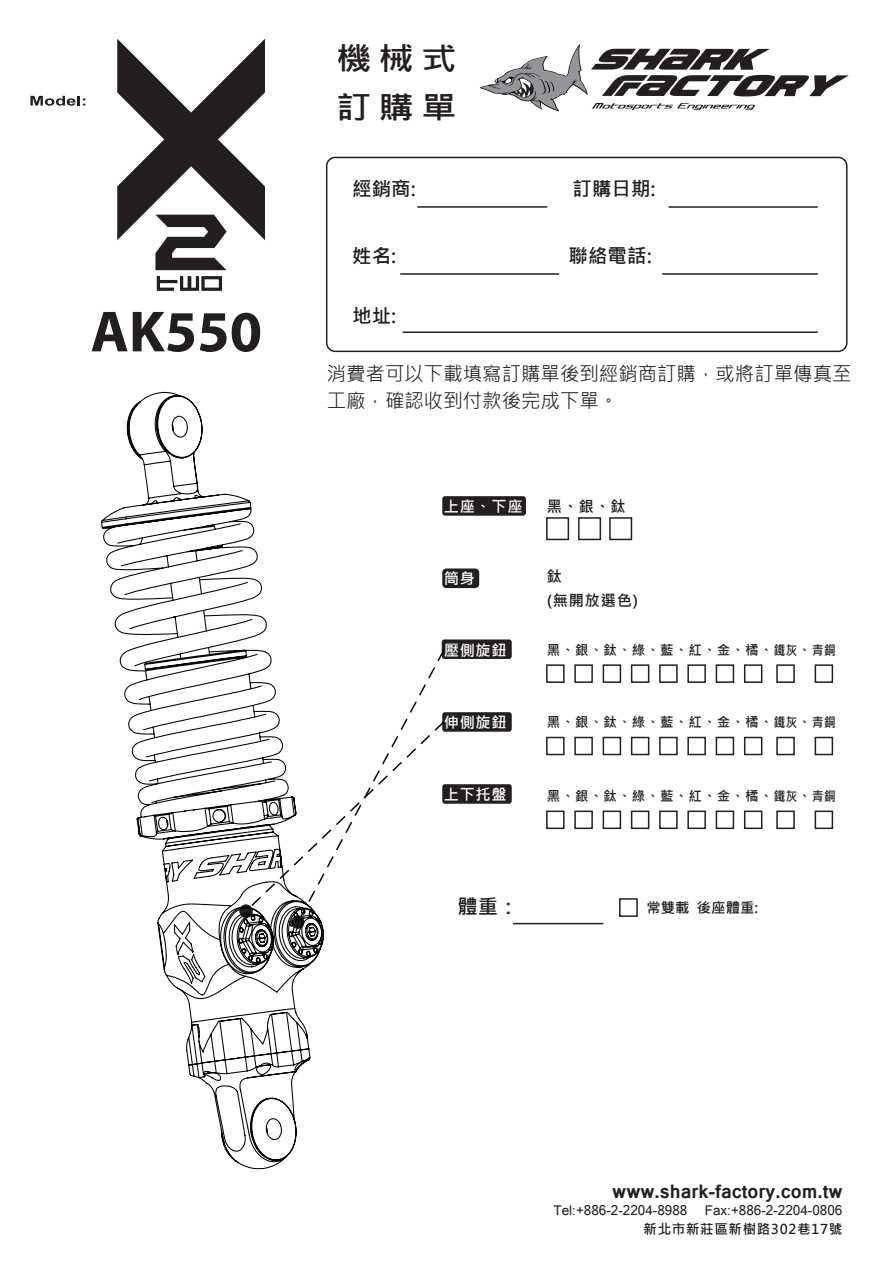
<style>
.page{position:relative;width:893px;height:1263px;background:#fff}
.page>*{position:absolute;margin:0;border:0;box-sizing:border-box;transform-origin:0 0}
.t1{font:700 58.5px "Myriad Pro";color:#231f20}
.t2{font:700 31.2px "Microsoft Jheng Hei";letter-spacing:.2em;color:#231f20;scale:1.14 1}
.t3{font:700 21px "Latha";color:#231f20}
.t4{font:700 20.25px "Microsoft Jheng Hei";color:#201d1e}
.t5{font:19.8px/27px "Microsoft Jheng Hei";color:#231f20}
.t6{font:700 19.5px "Microsoft Jheng Hei";color:#231f20}
.t7{font:700 15.15px "Microsoft Jheng Hei";letter-spacing:.05em;color:#fff}
.t8{font:700 15.15px/24px "Microsoft Jheng Hei";letter-spacing:.05em;color:#231f20}
.t9{font:15px "Latha";color:#231f20}
.t10{font:700 14.4px "Microsoft Jheng Hei";color:#231f20}
.t11{font:700 13.5px "Microsoft Jheng Hei";letter-spacing:.05em;color:#231f20}
.s1{font-size:13.2px}
</style>
<div class="page">
<svg style="left:30px;top:96px;width:55px;height:10px"></svg>
<svg style="left:480px;top:44px;width:369px;height:67px"></svg>
<div style="left:442px;top:784px;width:70px;height:20px;background:#231f20;border-radius:3px"></div>
<div style="left:442px;top:712px;width:70px;height:20px;background:#231f20;border-radius:3px"></div>
<div style="left:442px;top:639px;width:70px;height:20px;background:#231f20;border-radius:3px"></div>
<div style="left:442px;top:496px;width:84px;height:20px;background:#231f20;border-radius:3px"></div>
<div style="left:442px;top:568px;width:37px;height:20px;background:#231f20;border-radius:4px"></div>
<div style="left:546px;top:517px;width:23px;height:23px;border:2px solid #231f20"></div>
<div style="left:578px;top:517px;width:23px;height:23px;border:2px solid #231f20"></div>
<div style="left:609px;top:517px;width:23px;height:23px;border:2px solid #231f20"></div>
<svg style="left:157px;top:276px;width:65px;height:15px"></svg>
<svg style="left:117px;top:39px;width:148px;height:231px"></svg>
<div style="left:546px;top:664px;width:19px;height:19px;border:2px solid #231f20"></div>
<div style="left:776px;top:664px;width:19px;height:19px;border:2px solid #231f20"></div>
<div style="left:744px;top:664px;width:18px;height:19px;border:2px solid #231f20"></div>
<div style="left:716px;top:664px;width:18px;height:19px;border:2px solid #231f20"></div>
<div style="left:687px;top:664px;width:19px;height:19px;border:2px solid #231f20"></div>
<div style="left:659px;top:664px;width:19px;height:19px;border:2px solid #231f20"></div>
<div style="left:631px;top:664px;width:18px;height:19px;border:2px solid #231f20"></div>
<div style="left:603px;top:664px;width:18px;height:19px;border:2px solid #231f20"></div>
<div style="left:815px;top:664px;width:18px;height:19px;border:2px solid #231f20"></div>
<div style="left:574px;top:664px;width:19px;height:19px;border:2px solid #231f20"></div>
<div style="left:546px;top:737px;width:19px;height:18px;border:2px solid #231f20"></div>
<div style="left:776px;top:737px;width:19px;height:18px;border:2px solid #231f20"></div>
<div style="left:744px;top:737px;width:18px;height:18px;border:2px solid #231f20"></div>
<div style="left:716px;top:737px;width:18px;height:18px;border:2px solid #231f20"></div>
<div style="left:687px;top:737px;width:19px;height:18px;border:2px solid #231f20"></div>
<div style="left:659px;top:737px;width:19px;height:18px;border:2px solid #231f20"></div>
<div style="left:631px;top:737px;width:18px;height:18px;border:2px solid #231f20"></div>
<div style="left:603px;top:737px;width:18px;height:18px;border:2px solid #231f20"></div>
<div style="left:815px;top:737px;width:18px;height:18px;border:2px solid #231f20"></div>
<div style="left:574px;top:737px;width:19px;height:18px;border:2px solid #231f20"></div>
<div style="left:546px;top:810px;width:19px;height:19px;border:2px solid #231f20"></div>
<div style="left:776px;top:810px;width:19px;height:19px;border:2px solid #231f20"></div>
<div style="left:744px;top:810px;width:18px;height:19px;border:2px solid #231f20"></div>
<div style="left:716px;top:810px;width:18px;height:19px;border:2px solid #231f20"></div>
<div style="left:687px;top:810px;width:19px;height:19px;border:2px solid #231f20"></div>
<div style="left:659px;top:810px;width:19px;height:19px;border:2px solid #231f20"></div>
<div style="left:631px;top:810px;width:18px;height:19px;border:2px solid #231f20"></div>
<div style="left:603px;top:810px;width:18px;height:19px;border:2px solid #231f20"></div>
<div style="left:815px;top:810px;width:18px;height:19px;border:2px solid #231f20"></div>
<div style="left:574px;top:810px;width:19px;height:19px;border:2px solid #231f20"></div>
<svg style="left:324px;top:648px;width:122px;height:227px"></svg>
<hr style="left:417px;top:206px;width:130px;height:2px;background:#231f20">
<hr style="left:668px;top:206px;width:150px;height:2px;background:#231f20">
<hr style="left:400px;top:273px;width:159px;height:2px;background:#231f20">
<hr style="left:662px;top:273px;width:156px;height:2px;background:#231f20">
<hr style="left:403px;top:331px;width:415px;height:2px;background:#231f20">
<div style="left:326px;top:157px;width:521px;height:195px;border:2px solid #231f20;border-radius:9px"></div>
<svg style="left:101px;top:391px;width:223px;height:779px"></svg>
<div style="left:619px;top:898px;width:19px;height:19px;border:2px solid #231f20"></div>
<hr style="left:513px;top:923px;width:90px;height:1px;background:#231f20">
<h1 class="t1" style="left:91px;top:293px;width:173px">AK550</h1>
<h2 class="t2" style="left:336px;top:39px;width:107px">機械式</h2>
<h2 class="t2" style="left:336px;top:88px;width:107px">訂購單</h2>
<h3 class="t6" style="left:352px;top:177px;width:65px">經銷商:</h3>
<h3 class="t6" style="left:572px;top:177px;width:85px">訂購日期:</h3>
<h3 class="t6" style="left:352px;top:244px;width:46px">姓名:</h3>
<h3 class="t6" style="left:569px;top:243px;width:85px">聯絡電話:</h3>
<h3 class="t6" style="left:352px;top:303px;width:46px">地址:</h3>
<h3 class="t5" style="left:327px;top:360px;width:526px">消費者可以下載填寫訂購單後到經銷商訂購，或將訂單傳真至工廠，確認收到付款後完成下單。</h3>
<p class="t7" style="left:444px;top:497px;width:80px">上座、下座</p>
<p class="t8" style="left:547px;top:495px;width:80px">黑、銀、鈦</p>
<p class="t7" style="left:444px;top:569px;width:33px">筒身</p>
<p class="t8" style="left:547px;top:565px;width:93px">鈦<br>(無開放選色)</p>
<p class="t7" style="left:444px;top:641px;width:65px">壓側旋鈕</p>
<p class="t11" style="left:547px;top:641px;width:290px">黑、銀、鈦、綠、藍、紅、金、橘、<span class="s1">鐵灰</span>、<span class="s1">青銅</span></p>
<p class="t7" style="left:444px;top:713px;width:65px">伸側旋鈕</p>
<p class="t11" style="left:547px;top:713px;width:290px">黑、銀、鈦、綠、藍、紅、金、橘、<span class="s1">鐵灰</span>、<span class="s1">青銅</span></p>
<p class="t7" style="left:444px;top:785px;width:65px">上下托盤</p>
<p class="t11" style="left:547px;top:787px;width:290px">黑、銀、鈦、綠、藍、紅、金、橘、<span class="s1">鐵灰</span>、<span class="s1">青銅</span></p>
<h3 class="t4" style="left:458px;top:894px;width:62px">體重：</h3>
<p class="t10" style="left:646px;top:899px;width:113px">常雙載 後座體重:</p>
<h3 class="t3" style="left:612px;top:1174px;width:232px">www.shark-factory.com.tw</h3>
<p class="t9" style="left:553px;top:1198px;width:290px">Tel:+886-2-2204-8988 Fax:+886-2-2204-0806</p>
<p class="t11" style="left:643px;top:1220px;width:200px">新北市新莊區新樹路302巷17號</p>
</div>
